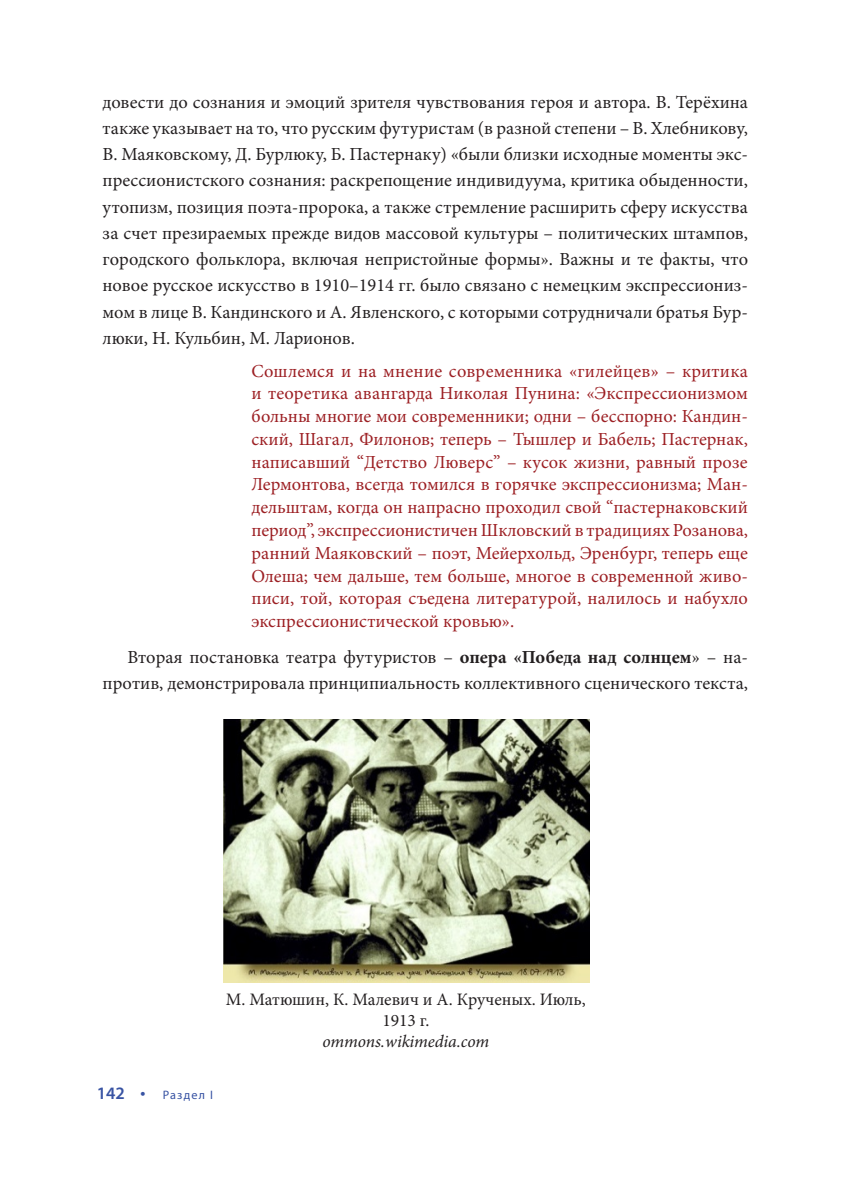
<style>
.page{position:relative;width:844px;height:1191px;background:#fff}
.page>*{position:absolute;margin:0;border:0;box-sizing:border-box;transform-origin:0 0}
.t1{font:18.38px/26.2px "Minion Pro";color:#231f20;text-align:justify}
.citata_kita{font:18.38px/22.8px "Minion Pro";color:#9c1f23;text-align:justify}
.t2{font:17.5px/21px "Minion Pro";color:#231f20;text-align:center}
.t3{font:italic 17.5px "Minion Pro";letter-spacing:-.005em;color:#231f20}
.t4{font:600 17.5px "Myriad Pro";color:#3853a3}
.t5{font:12.25px "Myriad Pro";letter-spacing:.1em;color:#3853a3}
.s1{font-weight:700}
.s2{font-family:"Times New Roman";font-weight:400;font-size:15.75px}
</style>
<div class="page">
<img style="left:223px;top:719px;width:366px;height:264px">
<p class="t1" style="left:103px;top:89px;width:646px">довести до сознания и эмоций зрителя чувствования героя и автора. В. Терёхина также указывает на то, что русским футуристам (в разной степени – В. Хлебникову, В. Маяковскому, Д. Бурлюку, Б. Пастернаку) «были близки исходные моменты экс&shy;прессионистского сознания: раскрепощение индивидуума, критика обыденности, утопизм, позиция поэта-пророка, а также стремление расширить сферу искусства за счет презираемых прежде видов массовой культуры – политических штампов, городского фольклора, включая непристойные формы». Важны и те факты, что новое русское искусство в 1910–1914 гг. было связано с немецким экспрессиониз&shy;мом в лице В. Кандинского и А. Явленского, с которыми сотрудничали братья Бур&shy;люки, Н. Кульбин, М. Ларионов.</p>
<p class="citata_kita" style="left:251px;top:359px;width:498px">Сошлемся и на мнение современника «гилейцев» – критика и теоретика авангарда Николая Пунина: «Экспрессионизмом больны многие мои современники; одни – бесспорно: Кандин&shy;ский, Шагал, Филонов; теперь – Тышлер и Бабель; Пастернак, написавший “Детство Люверс” – кусок жизни, равный прозе Лермонтова, всегда томился в горячке экспрессионизма; Ман&shy;дельштам, когда он напрасно проходил свой “пастернаковский период”, экспрессионистичен Шкловский в традициях Розанова, ранний Маяковский – поэт, Мейерхольд, Эренбург, теперь еще Олеша; чем дальше, тем больше, многое в современной живо&shy;писи, той, которая съедена литературой, налилось и набухло экспрессионистической кровью».</p>
<p class="t1" style="left:103px;top:644px;width:646px;text-align:right">Вторая постановка театра футуристов – <span class="s1">опера «Победа над солнцем</span>» – на&shy;против, демонстрировала принципиальность коллективного сценического текста,</p>
<p class="t2" style="left:226px;top:989px;width:361px">М. Матюшин, К. Малевич и А. Крученых. Июль,<br>1913 г.</p>
<p class="t3" style="left:322px;top:1029px;width:168px">ommons.wikimedia.com</p>
<p class="t4" style="left:97px;top:1081px;width:50px">142 <span class="s2">•</span></p>
<p class="t5" style="left:163px;top:1087px;width:52px">Раздел I</p>
</div>
